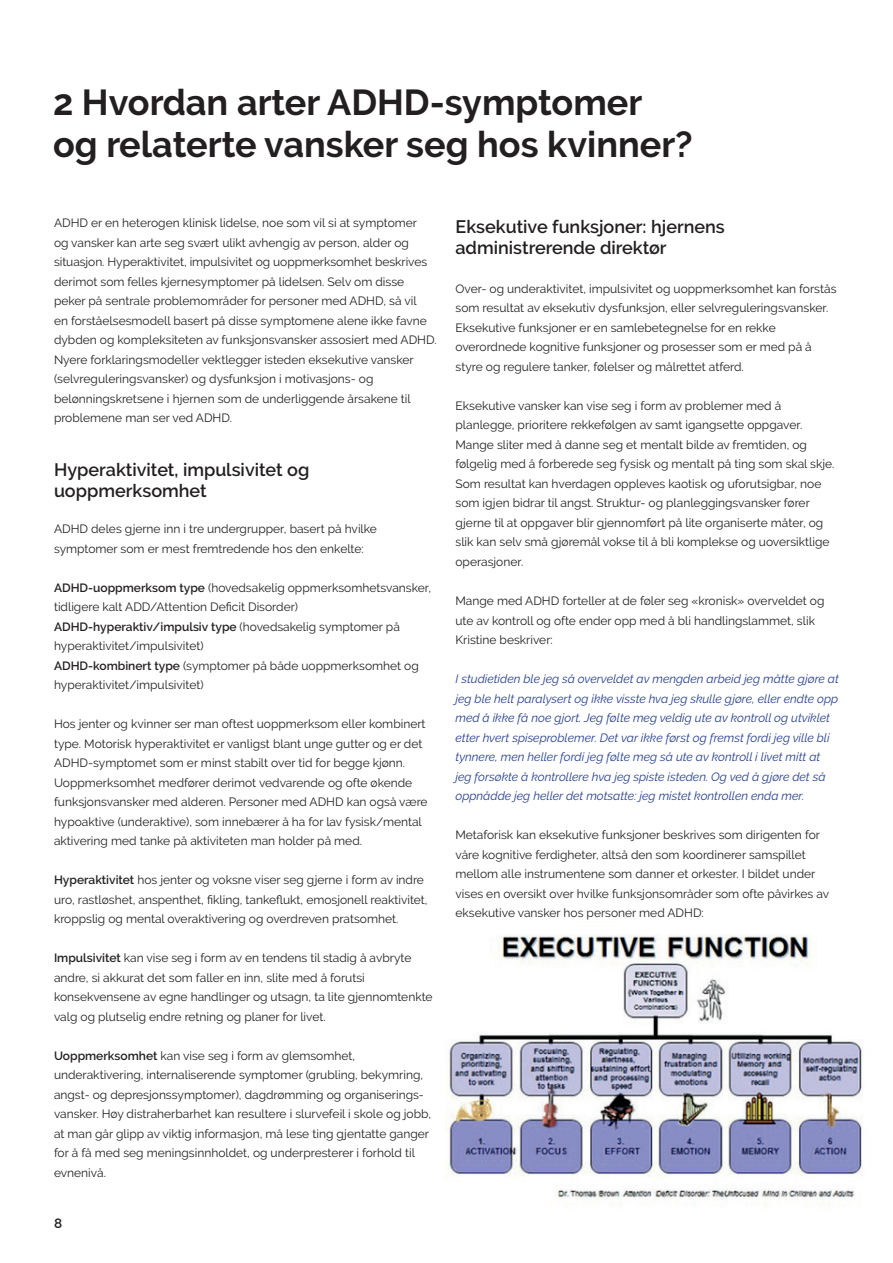
<style>
.page{position:relative;width:893px;height:1263px;background:#fff}
.page>*{position:absolute;margin:0;border:0;box-sizing:border-box;transform-origin:0 0}
.t1{font:700 36px/42px "Raleway";color:#231f20}
.t2{font:600 18px/21px "Raleway";color:#231f20}
.t3{font:600 13.5px "Raleway";color:#231f20}
.t4{font:12px/19.5px "Raleway";color:#231f20}
.t5{font:italic 12px/19.5px "Raleway";color:#253f8e}
.s1{font-weight:600}
</style>
<div class="page">
<img style="left:446px;top:934px;width:417px;height:273px">
<h1 class="t1" style="left:53px;top:81px;width:641px">2 Hvordan arter ADHD-symptomer og relaterte vansker seg hos kvinner?</h1>
<p class="t4" style="left:54px;top:213px;width:384px">ADHD er en heterogen klinisk lidelse, noe som vil si at symptomer<br>og vansker kan arte seg svært ulikt avhengig av person, alder og situasjon. Hyperaktivitet, impulsivitet og uoppmerksomhet beskrives derimot som felles kjernesymptomer på lidelsen. Selv om disse peker på sentrale problemområder for personer med ADHD, så vil<br>en forståelsesmodell basert på disse symptomene alene ikke favne dybden og kompleksiteten av funksjonsvansker assosiert med ADHD.<br>Nyere forklaringsmodeller vektlegger isteden eksekutive vansker (selvreguleringsvansker) og dysfunksjon i motivasjons- og belønningskretsene i hjernen som de underliggende årsakene til problemene man ser ved ADHD.</p>
<h2 class="t2" style="left:54px;top:459px;width:257px">Hyperaktivitet, impulsivitet og uoppmerksomhet</h2>
<p class="t4" style="left:54px;top:519px;width:324px">ADHD deles gjerne inn i tre undergrupper, basert på hvilke symptomer som er mest fremtredende hos den enkelte:</p>
<p class="t4" style="left:54px;top:578px;width:379px"><span class="s1">ADHD-uoppmerksom type</span> (hovedsakelig oppmerksomhetsvansker, tidligere kalt ADD/Attention Deficit Disorder)<br><span class="s1">ADHD-hyperaktiv/impulsiv type</span> (hovedsakelig symptomer på hyperaktivitet/impulsivitet)<br><span class="s1">ADHD-kombinert type</span> (symptomer på både uoppmerksomhet og hyperaktivitet/impulsivitet)</p>
<p class="t4" style="left:54px;top:714px;width:375px">Hos jenter og kvinner ser man oftest uoppmerksom eller kombinert type. Motorisk hyperaktivitet er vanligst blant unge gutter og er det ADHD-symptomet som er minst stabilt over tid for begge kjønn.<br>Uoppmerksomhet medfører derimot vedvarende og ofte økende funksjonsvansker med alderen. Personer med ADHD kan også være hypoaktive (underaktive), som innebærer å ha for lav fysisk/mental aktivering med tanke på aktiviteten man holder på med.</p>
<p class="t4" style="left:54px;top:870px;width:375px"><span class="s1">Hyperaktivitet</span> hos jenter og voksne viser seg gjerne i form av indre uro, rastløshet, anspenthet, fikling, tankeflukt, emosjonell reaktivitet, kroppslig og mental overaktivering og overdreven pratsomhet.</p>
<p class="t4" style="left:54px;top:948px;width:380px"><span class="s1">Impulsivitet</span> kan vise seg i form av en tendens til stadig å avbryte andre, si akkurat det som faller en inn, slite med å forutsi konsekvensene av egne handlinger og utsagn, ta lite gjennomtenkte valg og plutselig endre retning og planer for livet.</p>
<p class="t4" style="left:54px;top:1046px;width:379px"><span class="s1">Uoppmerksomhet</span> kan vise seg i form av glemsomhet, underaktivering, internaliserende symptomer (grubling, bekymring, angst- og depresjonssymptomer), dagdrømming og organiserings&shy;vansker. Høy distraherbarhet kan resultere i slurvefeil i skole og jobb, at man går glipp av viktig informasjon, må lese ting gjentatte ganger for å få med seg meningsinnholdet, og underpresterer i forhold til evnenivå.</p>
<p class="t3" style="left:54px;top:1215px;width:10px">8</p>
<h2 class="t2" style="left:455px;top:216px;width:271px">Eksekutive funksjoner: hjernens administrerende direktør</h2>
<p class="t4" style="left:455px;top:279px;width:383px">Over- og underaktivitet, impulsivitet og uoppmerksomhet kan forstås som resultat av eksekutiv dysfunksjon, eller selvreguleringsvansker.<br>Eksekutive funksjoner er en samlebetegnelse for en rekke overordnede kognitive funksjoner og prosesser som er med på å styre og regulere tanker, følelser og målrettet atferd.</p>
<p class="t4" style="left:455px;top:396px;width:380px">Eksekutive vansker kan vise seg i form av problemer med å planlegge, prioritere rekkefølgen av samt igangsette oppgaver.<br>Mange sliter med å danne seg et mentalt bilde av fremtiden, og følgelig med å forberede seg fysisk og mentalt på ting som skal skje.<br>Som resultat kan hverdagen oppleves kaotisk og uforutsigbar, noe som igjen bidrar til angst. Struktur- og planleggingsvansker fører gjerne til at oppgaver blir gjennomført på lite organiserte måter, og slik kan selv små gjøremål vokse til å bli komplekse og uoversiktlige operasjoner.</p>
<p class="t4" style="left:455px;top:591px;width:370px">Mange med ADHD forteller at de føler seg «kronisk» overveldet og ute av kontroll og ofte ender opp med å bli handlingslammet, slik<br>Kristine beskriver:</p>
<p class="t5" style="left:455px;top:669px;width:385px">I studietiden ble jeg så overveldet av mengden arbeid jeg måtte gjøre at jeg ble helt paralysert og ikke visste hva jeg skulle gjøre, eller endte opp med å ikke få noe gjort. Jeg følte meg veldig ute av kontroll og utviklet etter hvert spiseproblemer. Det var ikke først og fremst fordi jeg ville bli tynnere, men heller fordi jeg følte meg så ute av kontroll i livet mitt at jeg forsøkte å kontrollere hva jeg spiste isteden. Og ved å gjøre det så oppnådde jeg heller det motsatte: jeg mistet kontrollen enda mer.</p>
<p class="t4" style="left:455px;top:825px;width:375px">Metaforisk kan eksekutive funksjoner beskrives som dirigenten for våre kognitive ferdigheter, altså den som koordinerer samspillet mellom alle instrumentene som danner et orkester. I bildet under vises en oversikt over hvilke funksjonsområder som ofte påvirkes av eksekutive vansker hos personer med ADHD:</p>
</div>
